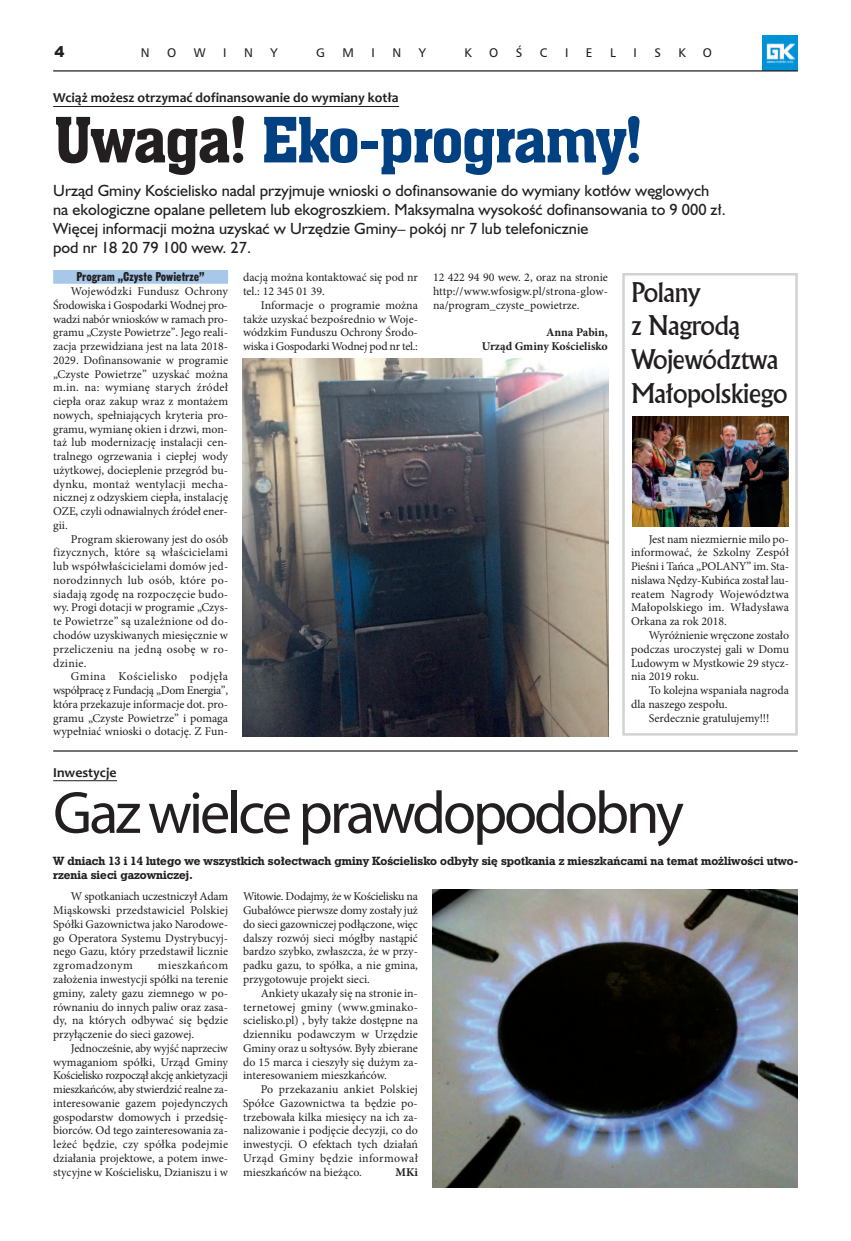
<style>
.page{position:relative;width:851px;height:1241px;background:#fff}
.page>*{position:absolute;margin:0;border:0;box-sizing:border-box;transform-origin:0 0}
.t1{font:61.25px "Aachen EU";letter-spacing:-.04em;color:#014081}
.t2{font:60px "Myriad Pro";letter-spacing:-.05em;color:#231f20}
.t3{font:26.25px/33.8px "Flareserif 821 EU";letter-spacing:-.035em;color:#231f20}
.t4{font:16.25px/18.8px "Humanst 521 EU";color:#231f20}
.t5{font:900 15px "Arial";color:#231f20}
.t6{font:700 13.75px "Candara";color:#231f20}
.t7{font:12.5px "Gothic No 13 EU";color:#231f20}
.t8{font:12.5px "Humnst 777 EU";color:#231f20}
.t9{font:11.88px/13.8px "Minion Pro";color:#231f20;text-align:justify}
.t10{font:11.88px/13.8px "Geo Slab 712 Bd EU";color:#231f20}
.t11{font:700 11.88px/13.8px "Minion Pro";color:#231f20;text-align:right}
.s1{color:#231f20}
</style>
<div class="page">
<div style="left:53px;top:270px;width:175px;height:14px;background:#a7c8e8"></div>
<img style="left:762px;top:35px;width:35px;height:35px">
<hr style="left:53px;top:70px;width:744px;height:1px;background:#231f20">
<img style="left:243px;top:359px;width:365px;height:377px">
<img style="left:432px;top:889px;width:365px;height:298px">
<hr style="left:53px;top:780px;width:64px;height:1px;background:#231f20">
<hr style="left:53px;top:750px;width:744px;height:1px;background:#231f20">
<hr style="left:53px;top:106px;width:346px;height:1px;background:#231f20">
<div style="left:622px;top:273px;width:175px;height:462px;border:2px solid #d1d2d4"></div>
<img style="left:632px;top:416px;width:156px;height:110px">
<p class="t5" style="left:54px;top:43px;width:12px">4</p>
<p class="t8" style="left:141px;top:44px;width:10px">N</p>
<p class="t8" style="left:167px;top:44px;width:11px">O</p>
<p class="t8" style="left:194px;top:44px;width:13px">W</p>
<p class="t8" style="left:223px;top:44px;width:5px">I</p>
<p class="t8" style="left:244px;top:44px;width:10px">N</p>
<p class="t8" style="left:270px;top:44px;width:9px">Y</p>
<p class="t8" style="left:316px;top:44px;width:10px">G</p>
<p class="t8" style="left:342px;top:44px;width:13px">M</p>
<p class="t8" style="left:371px;top:44px;width:5px">I</p>
<p class="t8" style="left:392px;top:44px;width:10px">N</p>
<p class="t8" style="left:419px;top:44px;width:9px">Y</p>
<p class="t8" style="left:464px;top:44px;width:9px">K</p>
<p class="t8" style="left:489px;top:44px;width:11px">O</p>
<p class="t8" style="left:515px;top:44px;width:8px">Ś</p>
<p class="t8" style="left:540px;top:44px;width:9px">C</p>
<p class="t8" style="left:565px;top:44px;width:5px">I</p>
<p class="t8" style="left:586px;top:44px;width:8px">E</p>
<p class="t8" style="left:610px;top:44px;width:7px">L</p>
<p class="t8" style="left:633px;top:44px;width:5px">I</p>
<p class="t8" style="left:654px;top:44px;width:8px">S</p>
<p class="t8" style="left:678px;top:44px;width:9px">K</p>
<p class="t8" style="left:702px;top:44px;width:11px">O</p>
<p class="t6" style="left:53px;top:90px;width:347px">Wciąż możesz otrzymać dofinansowanie do wymiany kotła</p>
<h1 class="t1" style="left:53px;top:101px;width:591px"><span class="s1">Uwaga!</span> Eko-programy!</h1>
<p class="t4" style="left:53px;top:181px;width:674px">Urząd Gminy Kościelisko nadal przyjmuje wnioski o dofinansowanie do wymiany kotłów węglowych na ekologiczne opalane pelletem lub ekogroszkiem. Maksymalna wysokość dofinansowania to 9 000 zł.<br>Więcej informacji można uzyskać w Urzędzie Gminy– pokój nr 7 lub telefonicznie<br>pod nr 18 20 79 100 wew. 27.</p>
<h3 class="t3" style="left:631px;top:275px;width:158px">Polany<br>z Nagrodą<br>Województwa<br>Małopolskiego</h3>
<p class="t7" style="left:76px;top:269px;width:130px">Program „Czyste Powietrze”</p>
<p class="t9" style="left:53px;top:285px;width:176px;text-indent:18px">Wojewódzki Fundusz Ochrony Środowiska i Gospodarki Wodnej pro&shy;wadzi nabór wniosków w ramach pro&shy;gramu „Czyste Powietrze”. Jego reali&shy;zacja przewidziana jest na lata 2018- 2029. Dofinansowanie w programie „Czyste Powietrze” uzyskać można m.in. na: wymianę starych źródeł ciepła oraz zakup wraz z montażem nowych, spełniających kryteria pro&shy;gramu, wymianę okien i drzwi, mon&shy;taż lub modernizację instalacji cen&shy;tralnego ogrzewania i ciepłej wody użytkowej, docieplenie przegród bu&shy;dynku, montaż wentylacji mecha&shy;nicznej z odzyskiem ciepła, instalację OZE, czyli odnawialnych źródeł ener&shy;gii.</p>
<p class="t9" style="left:53px;top:533px;width:177px;text-indent:18px">Program skierowany jest do osób fizycznych, które są właścicielami lub współwłaścicielami domów jed&shy;norodzinnych lub osób, które po&shy;siadają zgodę na rozpoczęcie budo&shy;wy. Progi dotacji w programie „Czys&shy;te Powietrze” są uzależnione od do&shy;chodów uzyskiwanych miesięcznie w przeliczeniu na jedną osobę w ro&shy;dzinie.</p>
<p class="t9" style="left:53px;top:670px;width:176px;text-indent:18px">Gmina Kościelisko podjęła współpracę z Fundacją „Dom Energia”, która przekazuje informacje dot. pro&shy;gramu „Czyste Powietrze” i pomaga wypełniać wnioski o dotację. Z Fun-</p>
<p class="t9" style="left:243px;top:271px;width:176px">dacją można kontaktować się pod nr tel.: 12 345 01 39.</p>
<p class="t9" style="left:243px;top:299px;width:176px;text-indent:18px">Informacje o programie można także uzyskać bezpośrednio w Woje&shy;wódzkim Funduszu Ochrony Środo&shy;wiska i Gospodarki Wodnej pod nr tel.:</p>
<p class="t9" style="left:433px;top:271px;width:176px">12 422 94 90 wew. 2, oraz na stronie http://www.wfosigw.pl/strona-glow&shy;na/program_czyste_powietrze.</p>
<p class="t11" style="left:481px;top:326px;width:128px">Anna Pabin,<br>Urząd Gminy Kościelisko</p>
<p class="t9" style="left:631px;top:533px;width:159px;text-indent:18px">Jest nam niezmiernie milo po&shy;informować, że Szkolny Zespół Pieśni i Tańca „POLANY” im. Sta&shy;nislawa Nędzy-Kubińca został lau&shy;reatem Nagrody Województwa Małopolskiego im. Władysława Orkana za rok 2018.</p>
<p class="t9" style="left:631px;top:629px;width:159px;text-indent:18px">Wyróżnienie wręczone zostało podczas uroczystej gali w Domu Ludowym w Mystkowie 29 stycz&shy;nia 2019 roku.</p>
<p class="t9" style="left:648px;top:684px;width:142px">To kolejna wspaniała nagroda</p>
<p class="t9" style="left:631px;top:698px;width:98px">dla naszego zespołu.</p>
<p class="t9" style="left:648px;top:711px;width:122px">Serdecznie gratulujemy!!!</p>
<p class="t6" style="left:53px;top:763px;width:65px">Inwestycje</p>
<h2 class="t2" style="left:53px;top:790px;width:632px">Gaz wielce prawdopodobny</h2>
<p class="t10" style="left:53px;top:854px;width:746px">W dniach 13 i 14 lutego we wszystkich sołectwach gminy Kościelisko odbyły się spotkania z mieszkańcami na temat możliwości utwo&shy;rzenia sieci gazowniczej.</p>
<p class="t9" style="left:53px;top:890px;width:176px;text-indent:18px">W spotkaniach uczestniczył Adam Miąskowski przedstawiciel Polskiej Spółki Gazownictwa jako Narodowe&shy;go Operatora Systemu Dystrybucyj&shy;nego Gazu, który przedstawił licznie zgromadzonym</p>
<p class="t9" style="left:53px;top:959px;width:176px;text-indent:105px">mieszkańcom założenia inwestycji spółki na terenie gminy, zalety gazu ziemnego w po&shy;równaniu do innych paliw oraz zasa&shy;dy, na których odbywać się będzie przyłączenie do sieci gazowej.</p>
<p class="t9" style="left:53px;top:1041px;width:176px;text-indent:18px">Jednocześnie, aby wyjść naprzeciw wymaganiom spółki, Urząd Gminy Kościelisko rozpoczął akcję ankietyzacji mieszkańców, aby stwierdzić realne za&shy;interesowanie gazem pojedynczych gospodarstw domowych i przedsię&shy;biorców. Od tego zainteresowania za&shy;leżeć będzie, czy spółka podejmie działania projektowe, a potem inwe&shy;stycyjne w Kościelisku, Dzianiszu i w</p>
<p class="t9" style="left:243px;top:890px;width:176px">Witowie. Dodajmy, że w Kościelisku na Gubałówce pierwsze domy zostały już do sieci gazowniczej podłączone, więc dalszy rozwój sieci mógłby nastąpić bardzo szybko, zwłaszcza, że w przy&shy;padku gazu, to spółka, a nie gmina, przygotowuje projekt sieci.</p>
<p class="t9" style="left:243px;top:986px;width:176px;text-indent:18px">Ankiety ukazały się na stronie in&shy;ternetowej gminy (www.gminako&shy;scielisko.pl) , były także dostępne na dzienniku podawczym w Urzędzie Gminy oraz u sołtysów. Były zbierane do 15 marca i cieszyły się dużym za&shy;interesowaniem mieszkańców.</p>
<p class="t9" style="left:243px;top:1083px;width:176px;text-indent:18px">Po przekazaniu ankiet Polskiej Spółce Gazownictwa ta będzie po&shy;trzebowała kilka miesięcy na ich za&shy;nalizowanie i podjęcie decyzji, co do inwestycji. O efektach tych działań Urząd Gminy będzie informował mieszkańców na bieżąco.</p>
<p class="t11" style="left:395px;top:1165px;width:24px">MKi</p>
</div>
